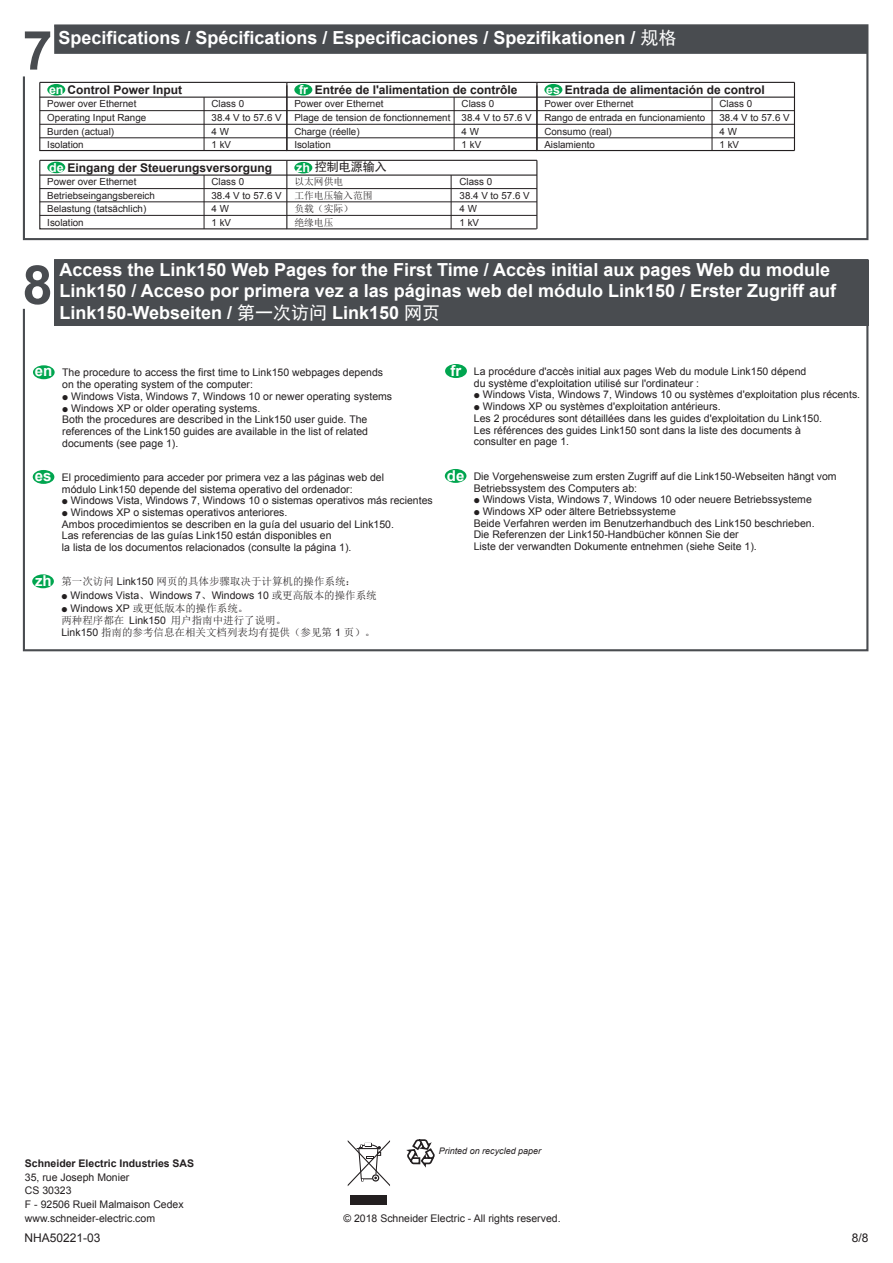
<style>
.page{position:relative;width:893px;height:1263px;background:#fff}
.page>*{position:absolute;margin:0;border:0;box-sizing:border-box;transform-origin:0 0}
.t1{font:700 54px "Arial";color:#494c50}
.t2{font:700 18px/21.6px "Arial";color:#fff}
.t3{font:700 15px "Arial";color:#fff}
.t4{font:700 12px "Arial";color:#231f20}
.t5{font:12px "Arial";color:#231f20}
.t6{font:12px "Sim Hei";color:#231f20}
.t7{font:10.5px/11.7px "Arial";color:#231f20}
.t8{font:10.5px/11.7px "Sim Sun";color:#231f20}
.t9{font:700 10.5px "Arial";color:#231f20}
.t10{font:9.75px/13.5px "Arial";color:#231f20}
.t11{font:9.75px/13.4px "Sim Sun";color:#231f20}
.t12{font:italic 9px "Arial";color:#231f20}
.t13{font:9px "Arial";color:#231f20}
.s1{font-family:"Sim Hei";font-weight:400}
.s2{font-size:12.45px;color:#fff}
.s3{font-family:"Arial";font-weight:700;font-size:12.45px;color:#fff}
.s4{font-family:"Graph Schneider"}
.s5{font-weight:700;font-size:15px;color:#fff}
.s6{font-family:"Arial";font-weight:700;font-size:15px;color:#fff}
.s7{font-family:"Arial"}
.s8{font-family:"Sim Sun"}
</style>
<div class="page">
<svg style="left:406px;top:1139px;width:29px;height:29px"></svg>
<div style="left:351px;top:1195px;width:36px;height:9px;background:#231f20"></div>
<svg style="left:348px;top:1140px;width:42px;height:46px"></svg>
<svg style="left:22px;top:24px;width:847px;height:217px"></svg>
<div style="left:54px;top:25px;width:813px;height:29px;background:#494c50"></div>
<svg style="left:39px;top:159px;width:249px;height:71px"></svg>
<hr style="left:286px;top:160px;width:1px;height:69px;background:#231f20">
<hr style="left:536px;top:160px;width:1px;height:69px;background:#231f20">
<div style="left:294px;top:162px;width:18px;height:11px;background:#00a54f;border-radius:50%"></div>
<hr style="left:287px;top:160px;width:250px;height:1px;background:#231f20">
<hr style="left:287px;top:175px;width:250px;height:1px;background:#231f20">
<hr style="left:287px;top:188px;width:250px;height:1px;background:#231f20">
<hr style="left:287px;top:201px;width:250px;height:1px;background:#231f20">
<hr style="left:287px;top:215px;width:250px;height:1px;background:#231f20">
<hr style="left:451px;top:175px;width:1px;height:54px;background:#231f20">
<svg style="left:39px;top:81px;width:757px;height:71px"></svg>
<hr style="left:794px;top:82px;width:1px;height:69px;background:#231f20">
<div style="left:47px;top:162px;width:18px;height:11px;background:#00a54f;border-radius:50%"></div>
<hr style="left:287px;top:228px;width:250px;height:1px;background:#231f20">
<svg style="left:22px;top:259px;width:847px;height:393px"></svg>
<div style="left:54px;top:260px;width:814px;height:66px;background:#494c50"></div>
<div style="left:445px;top:364px;width:22px;height:14px;background:#00a54f;border-radius:50%"></div>
<div style="left:33px;top:365px;width:22px;height:14px;background:#00a54f;border-radius:50%"></div>
<div style="left:33px;top:470px;width:21px;height:14px;background:#00a54f;border-radius:50%"></div>
<div style="left:445px;top:469px;width:21px;height:14px;background:#00a54f;border-radius:50%"></div>
<div style="left:32px;top:574px;width:22px;height:14px;background:#00a54f;border-radius:50%"></div>
<h1 class="t1" style="left:23px;top:15px;width:32px">7</h1>
<h2 class="t2" style="left:58px;top:28px;width:620px">Specifications / Spécifications / Especificaciones / Spezifikationen / <span class="s1">规格</span></h2>
<p class="t4" style="left:49px;top:82px;width:135px"><span class="s2">en</span> Control Power Input</p>
<p class="t10" style="left:212px;top:97px;width:72px">Class 0<br>38.4 V to 57.6 V<br>4 W<br>1 kV</p>
<p class="t4" style="left:299px;top:82px;width:220px"><span class="s2">fr</span> Entrée de l'alimentation de contrôle</p>
<p class="t10" style="left:462px;top:97px;width:72px">Class 0<br>38.4 V to 57.6 V<br>4 W<br>1 kV</p>
<p class="t4" style="left:546px;top:82px;width:220px"><span class="s2">es</span> Entrada de alimentación de control</p>
<p class="t10" style="left:719px;top:97px;width:72px">Class 0<br>38.4 V to 57.6 V<br>4 W<br>1 kV</p>
<p class="t10" style="left:47px;top:97px;width:100px">Power over Ethernet<br>Operating Input Range<br>Burden (actual)<br>Isolation</p>
<p class="t10" style="left:294px;top:97px;width:158px">Power over Ethernet<br>Plage de tension de fonctionnement<br>Charge (réelle)<br>Isolation</p>
<p class="t10" style="left:544px;top:97px;width:162px">Power over Ethernet<br>Rango de entrada en funcionamiento<br>Consumo (real)<br>Aislamiento</p>
<p class="t4" style="left:49px;top:159px;width:225px"><span class="s2">de</span> Eingang der Steuerungsversorgung</p>
<p class="t10" style="left:47px;top:175px;width:109px">Power over Ethernet<br>Betriebseingangsbereich<br>Belastung (tatsächlich)<br>Isolation</p>
<p class="t10" style="left:212px;top:175px;width:72px">Class 0<br>38.4 V to 57.6 V<br>4 W</p>
<p class="t10" style="left:212px;top:215px;width:21px">1 kV</p>
<p class="t6" style="left:296px;top:161px;width:92px"><span class="s3">zh</span> 控制电源输入</p>
<p class="t11" style="left:294px;top:175px;width:80px">以太网供电<br>工作电压输入范围负载（实际）</p>
<p class="t10" style="left:460px;top:175px;width:72px">Class 0<br>38.4 V to 57.6 V<br>4 W</p>
<p class="t11" style="left:294px;top:215px;width:41px">绝缘电压</p>
<p class="t10" style="left:460px;top:215px;width:21px">1 kV</p>
<h1 class="t1" style="left:23px;top:249px;width:32px">8</h1>
<h2 class="t2" style="left:59px;top:259px;width:778px">Access the Link150 Web Pages for the First Time / Accès initial aux pages Web du module<br>Link150 / Acceso por primera vez a las páginas web del módulo Link150 / Erster Zugriff auf<br>Link150-Webseiten / <span class="s1">第一次访问</span> Link150 <span class="s1">网页</span></h2>
<h3 class="t3" style="left:35px;top:361px;width:19px">en</h3>
<p class="t7" style="left:62px;top:367px;width:331px">The procedure to access the first time to Link150 webpages depends on the operating system of the computer:<br><span class="s4">p</span> Windows Vista, Windows 7, Windows 10 or newer operating systems <span class="s4">p</span> Windows XP or older operating systems.<br>Both the procedures are described in the Link150 user guide. The references of the Link150 guides are available in the list of related documents (see page 1).</p>
<p class="t7" style="left:474px;top:366px;width:388px;text-indent:-23px"><span class="s5">fr</span> La procédure d'accès initial aux pages Web du module Link150 dépend<br>du système d'exploitation utilisé sur l'ordinateur :<br><span class="s4">p</span> Windows Vista, Windows 7, Windows 10 ou systèmes d'exploitation plus récents. <span class="s4">p</span> Windows XP ou systèmes d'exploitation antérieurs.<br>Les 2 procédures sont détaillées dans les guides d'exploitation du Link150.<br>Les références des guides Link150 sont dans la liste des documents à<br>consulter en page 1.</p>
<p class="t7" style="left:62px;top:471px;width:372px;text-indent:-27px"><span class="s5">es</span> El procedimiento para acceder por primera vez a las páginas web del<br>módulo Link150 depende del sistema operativo del ordenador:<br><span class="s4">p</span> Windows Vista, Windows 7, Windows 10 o sistemas operativos más recientes <span class="s4">p</span> Windows XP o sistemas operativos anteriores.<br>Ambos procedimientos se describen en la guía del usuario del Link150.<br>Las referencias de las guías Link150 están disponibles en<br>la lista de los documentos relacionados (consulte la página 1).</p>
<p class="t7" style="left:474px;top:471px;width:364px;text-indent:-27px"><span class="s5">de</span> Die Vorgehensweise zum ersten Zugriff auf die Link150-Webseiten hängt vom Betriebssystem des Computers ab:<br><span class="s4">p</span> Windows Vista, Windows 7, Windows 10 oder neuere Betriebssysteme<br><span class="s4">p</span> Windows XP oder ältere Betriebssysteme<br>Beide Verfahren werden im Benutzerhandbuch des Link150 beschrieben.<br>Die Referenzen der Link150-Handbücher können Sie der<br>Liste der verwandten Dokumente entnehmen (siehe Seite 1).</p>
<p class="t8" style="left:35px;top:576px;width:322px"><span class="s6">zh</span> 第一次访问 <span class="s7">Link150</span> 网页的具体步骤取决于计算机的操作系统：</p>
<p class="t7" style="left:61px;top:589px;width:317px"><span class="s4">p</span> Windows Vista<span class="s8">、</span>Windows 7<span class="s8">、</span>Windows 10 <span class="s8">或更高版本的操作系统</span></p>
<p class="t8" style="left:61px;top:603px;width:315px"><span class="s4">p</span> <span class="s7">Windows XP</span> 或更低版本的操作系统。<br>两种程序都在 <span class="s7">Link150</span> 用户指南中进行了说明。<br><span class="s7">Link150</span> 指南的参考信息在相关文档列表均有提供（参见第 <span class="s7">1</span> 页）。</p>
<p class="t9" style="left:25px;top:1156px;width:171px">Schneider Electric Industries SAS</p>
<p class="t7" style="left:25px;top:1170px;width:160px;line-height:13.8px">35, rue Joseph Monier<br>CS 30323<br>F - 92506 Rueil Malmaison Cedex www.schneider-electric.com</p>
<p class="t12" style="left:439px;top:1145px;width:104px">Printed on recycled paper</p>
<p class="t13" style="left:471px;top:1145px;width:4px">.</p>
<p class="t7" style="left:343px;top:1212px;width:219px">© 2018 Schneider Electric - All rights reserved.</p>
<p class="t5" style="left:25px;top:1230px;width:78px">NHA50221-03</p>
<p class="t5" style="left:852px;top:1230px;width:18px">8/8</p>
</div>
